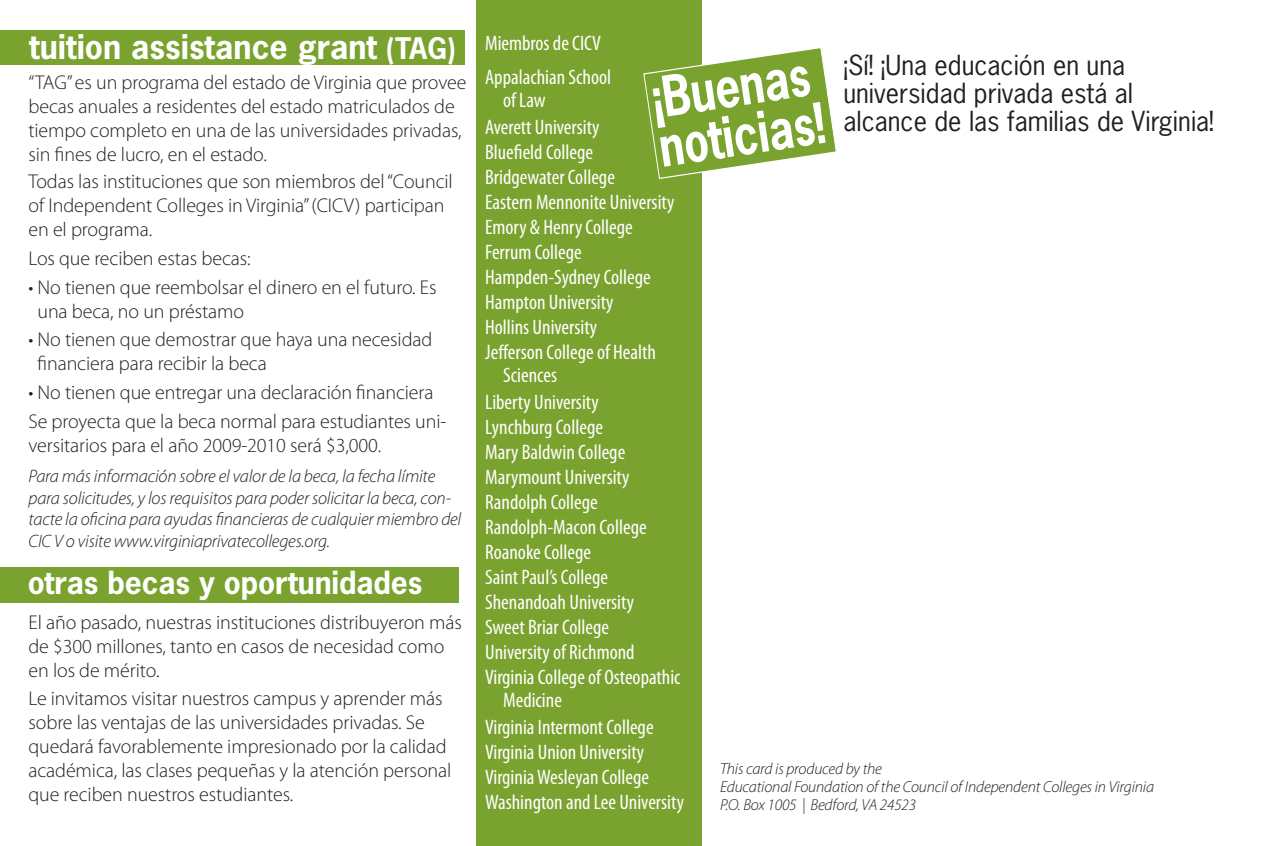
<style>
.page{position:relative;width:1278px;height:846px;background:#fff}
.page>*{position:absolute;margin:0;border:0;box-sizing:border-box;transform-origin:0 0}
.t1{font:700 52.8px/49.4px "News Gothic Std";color:#fff;scale:.83 1}
.t2{font:700 32px "News Gothic Std";color:#fff}
.t3{font:700 30px "News Gothic Std";letter-spacing:-.005em;color:#fff}
.t4{font:26px/28px "News Gothic Std";color:#231f20}
.t5{font:condensed 21px/25px "Myriad Pro";color:#fff}
.t6{font:300 20px/24px "Myriad Pro";letter-spacing:-.005em;color:#231f20}
.t7{font:italic 300 18px/21.6px "Myriad Pro";letter-spacing:-.01em;color:#231f20}
.t8{font:italic 300 16px/18px "Myriad Pro";letter-spacing:-.01em;color:#231f20}
.s1{font-size:28px}
</style>
<div class="page">
<div style="left:476px;top:0;width:226px;height:846px;background:#79a22e"></div>
<div style="left:0;top:30px;width:464px;height:35px;background:#79a22e"></div>
<div style="left:0;top:567px;width:459px;height:36px;background:#79a22e"></div>
<svg style="left:643px;top:48px;width:194px;height:131px"></svg>
<h2 class="t2" style="left:29px;top:26px;width:428px">tuition assistance grant <span class="s1">(TAG)</span></h2>
<p class="t6" style="left:28px;top:71px;width:439px">“TAG” es un programa del estado de Virginia que provee becas anuales a residentes del estado matriculados de tiempo completo en una de las universidades privadas, sin fines de lucro, en el estado.</p>
<p class="t6" style="left:28px;top:170px;width:426px">Todas las instituciones que son miembros del “Council of Independent Colleges in Virginia” (CICV) participan en el programa.</p>
<p class="t6" style="left:28px;top:247px;width:224px">Los que reciben estas becas:</p>
<p class="t6" style="left:38px;top:275px;width:401px;text-indent:-9px">• No tienen que reembolsar el dinero en el futuro. Es una beca, no un préstamo</p>
<p class="t6" style="left:38px;top:328px;width:396px;text-indent:-9px">• No tienen que demostrar que haya una necesidad financiera para recibir la beca</p>
<p class="t6" style="left:28px;top:378px;width:419px;line-height:28.6px">• No tienen que entregar una declaración financiera<br>Se proyecta que la beca normal para estudiantes uni-</p>
<p class="t6" style="left:28px;top:433px;width:354px">versitarios para el año 2009-2010 será $3,000.</p>
<p class="t7" style="left:28px;top:466px;width:434px">Para más información sobre el valor de la beca, la fecha límite para solicitudes, y los requisitos para poder solicitar la beca, con&shy;tacte la oficina para ayudas financieras de cualquier miembro del CIC V o visite www.virginiaprivatecolleges.org.</p>
<h3 class="t3" style="left:28px;top:563px;width:396px">otras becas y oportunidades</h3>
<p class="t6" style="left:28px;top:610px;width:435px">El año pasado, nuestras instituciones distribuyeron más de $300 millones, tanto en casos de necesidad como en los de mérito.</p>
<p class="t6" style="left:28px;top:687px;width:424px">Le invitamos visitar nuestros campus y aprender más sobre las ventajas de las universidades privadas. Se quedará favorablemente impresionado por la calidad académica, las clases pequeñas y la atención personal que reciben nuestros estudiantes.</p>
<p class="t5" style="left:485px;top:26px;width:128px;line-height:34px">Miembros de CICV<br>Appalachian School</p>
<p class="t5" style="left:485px;top:87px;width:116px;line-height:27px;text-indent:18px">of Law<br>Averett University</p>
<p class="t5" style="left:485px;top:140px;width:191px">Bluefield College<br>Bridgewater College<br>Eastern Mennonite University<br>Emory &amp; Henry College<br>Ferrum College<br>Hampden-Sydney College<br>Hampton University<br>Hollins University<br>Jefferson College of Health</p>
<p class="t5" style="left:485px;top:362px;width:115px;line-height:27px;text-indent:18px">Sciences<br>Liberty University</p>
<p class="t5" style="left:485px;top:415px;width:197px">Lynchburg College<br>Mary Baldwin College<br>Marymount University<br>Randolph College<br>Randolph-Macon College<br>Roanoke College<br>Saint Paul’s College<br>Shenandoah University<br>Sweet Briar College<br>University of Richmond<br>Virginia College of Osteopathic</p>
<p class="t5" style="left:485px;top:687px;width:170px;line-height:27px;text-indent:18px">Medicine<br>Virginia Intermont College</p>
<p class="t5" style="left:485px;top:740px;width:200px">Virginia Union University<br>Virginia Wesleyan College<br>Washington and Lee University</p>
<h1 class="t1" style="left:647px;top:74px;width:203px;rotate:-9deg">¡Buenas noticias!</h1>
<h3 class="t4" style="left:843px;top:50px;width:372px">¡Sí! ¡Una educación en una universidad privada está al alcance de las familias de Virginia!</h3>
<p class="t8" style="left:720px;top:760px;width:436px">This card is produced by the<br>Educational Foundation of the Council of Independent Colleges in Virginia<br>P.O. Box 1005 | Bedford, VA 24523</p>
</div>
